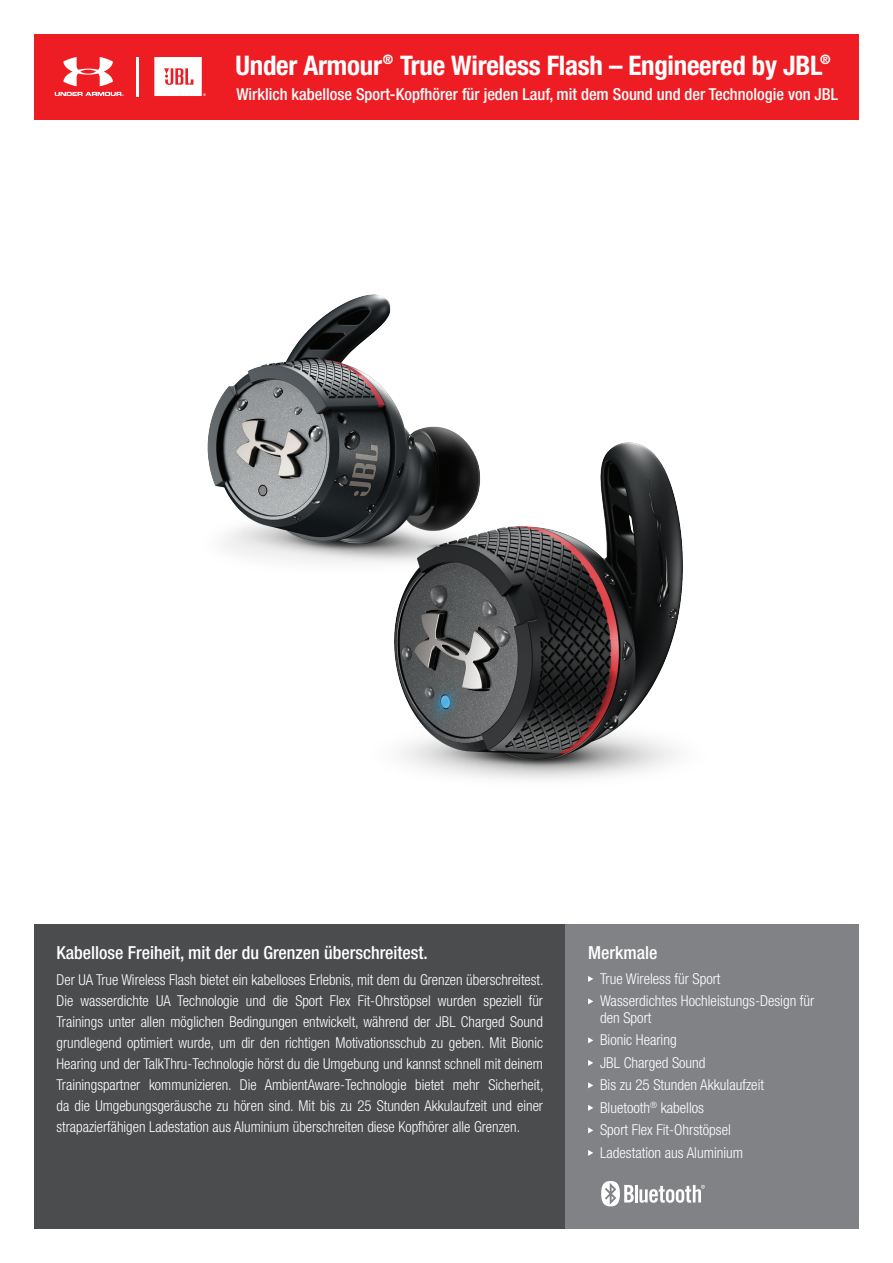
<style>
.page{position:relative;width:893px;height:1263px;background:#fff}
.page>*{position:absolute;margin:0;border:0;box-sizing:border-box;transform-origin:0 0}
.t1{font:700 condensed 27px "Helvetica Neue LT Pro";letter-spacing:-.01em;color:#fff}
.t2{font:500 condensed 18px "Helvetica Neue LT Pro";color:#fff}
.t3{font:500 condensed 16.5px "Helvetica Neue LT Pro";color:#fff}
.t4{font:300 condensed 15px/21px "Helvetica Neue LT Pro";color:#fff;text-align:justify}
</style>
<div class="page">
<div style="left:34px;top:34px;width:825px;height:85px;background:#ee1d23"></div>
<div style="left:34px;top:924px;width:532px;height:305px;background:#4b4c4d"></div>
<div style="left:566px;top:924px;width:293px;height:305px;background:#808285"></div>
<svg style="left:588px;top:976px;width:5px;height:6px"></svg>
<svg style="left:588px;top:998px;width:5px;height:6px"></svg>
<svg style="left:588px;top:1037px;width:5px;height:6px"></svg>
<svg style="left:588px;top:1060px;width:5px;height:6px"></svg>
<svg style="left:588px;top:1082px;width:5px;height:6px"></svg>
<svg style="left:588px;top:1105px;width:5px;height:6px"></svg>
<svg style="left:588px;top:1127px;width:5px;height:6px"></svg>
<svg style="left:588px;top:1150px;width:5px;height:6px"></svg>
<svg style="left:63px;top:57px;width:50px;height:29px"></svg>
<svg style="left:55px;top:92px;width:69px;height:4px"></svg>
<svg style="left:154px;top:57px;width:52px;height:39px;background:#fbd0d2"></svg>
<hr style="left:136px;top:57px;width:3px;height:40px;background:#fff">
<svg style="left:601px;top:1181px;width:104px;height:25px"></svg>
<img style="left:207px;top:294px;width:476px;height:486px">
<p class="t1" style="left:236px;top:49px;width:597px">Under Armour<sup>®</sup> True Wireless Flash – Engineered by JBL<sup>®</sup></p>
<p class="t3" style="left:236px;top:84px;width:603px">Wirklich kabellose Sport-Kopfhörer für jeden Lauf, mit dem Sound und der Technologie von JBL</p>
<p class="t2" style="left:57px;top:942px;width:373px">Kabellose Freiheit, mit der du Grenzen überschreitest.</p>
<p class="t4" style="left:57px;top:969px;width:488px">Der UA True Wireless Flash bietet ein kabelloses Erlebnis, mit dem du Grenzen überschreitest.<br>Die wasserdichte UA Technologie und die Sport Flex Fit-Ohrstöpsel wurden speziell für Trainings unter allen möglichen Bedingungen entwickelt, während der JBL Charged Sound grundlegend optimiert wurde, um dir den richtigen Motivationsschub zu geben. Mit Bionic Hearing und der TalkThru-Technologie hörst du die Umgebung und kannst schnell mit deinem Trainingspartner kommunizieren. Die AmbientAware-Technologie bietet mehr Sicherheit, da die Umgebungsgeräusche zu hören sind. Mit bis zu 25 Stunden Akkulaufzeit und einer strapazierfähigen Ladestation aus Aluminium überschreiten diese Kopfhörer alle Grenzen.</p>
<p class="t2" style="left:588px;top:942px;width:71px">Merkmale</p>
<p class="t4" style="left:600px;top:968px;width:122px">True Wireless für Sport</p>
<p class="t4" style="left:600px;top:993px;width:216px;line-height:16.5px">Wasserdichtes Hochleistungs-Design für den Sport</p>
<p class="t4" style="left:600px;top:1029px;width:78px">Bionic Hearing</p>
<p class="t4" style="left:600px;top:1052px;width:107px">JBL Charged Sound</p>
<p class="t4" style="left:600px;top:1074px;width:165px">Bis zu 25 Stunden Akkulaufzeit</p>
<p class="t4" style="left:600px;top:1097px;width:105px">Bluetooth<sup>®</sup> kabellos</p>
<p class="t4" style="left:600px;top:1119px;width:132px">Sport Flex Fit-Ohrstöpsel</p>
<p class="t4" style="left:600px;top:1142px;width:145px">Ladestation aus Aluminium</p>
</div>
